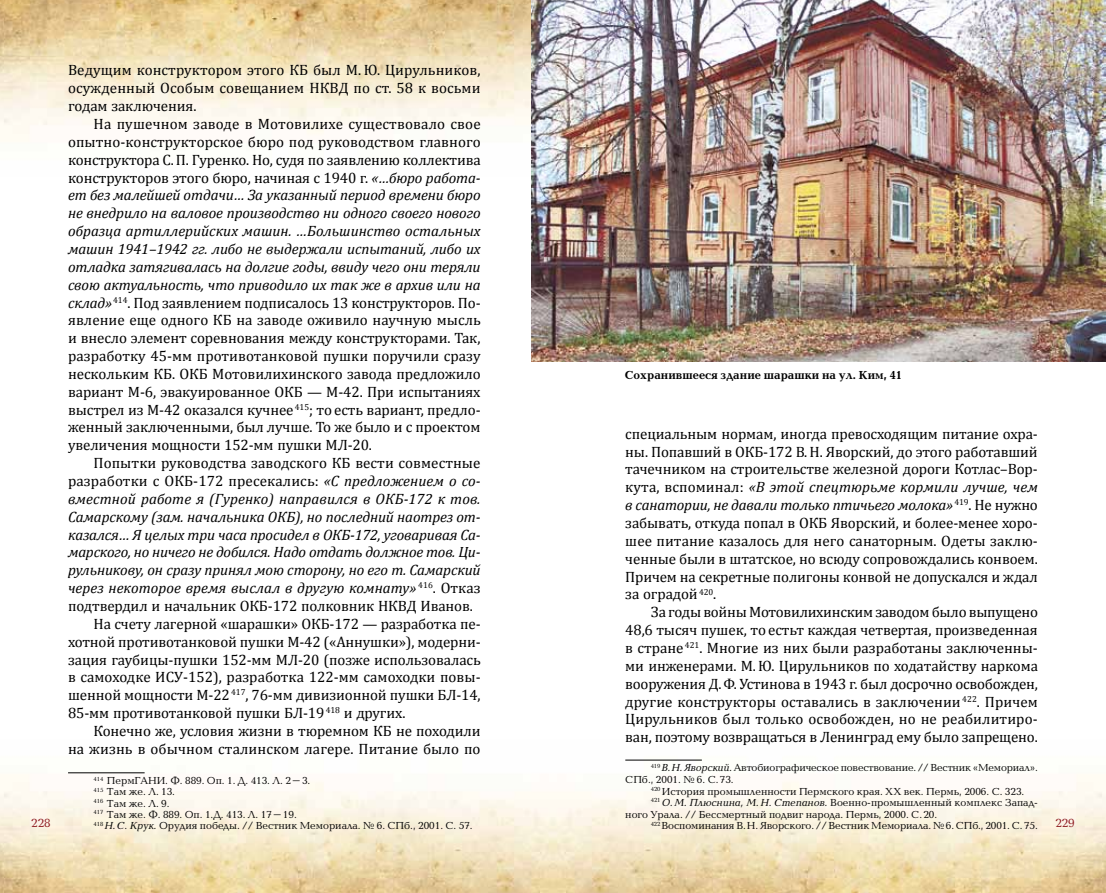
<style>
.page{position:relative;width:1106px;height:893px;background:#fff}
.page>*{position:absolute;margin:0;border:0;box-sizing:border-box;transform-origin:0 0}
.t1{font:15px/17.9px "Cambria";letter-spacing:-.01em;color:#000;text-align:justify}
.t2{font:italic 15px "Cambria";letter-spacing:-.01em;color:#000}
.t3{font:italic 15px "Cambria";letter-spacing:.01em;color:#000}
.t4{font:12.15px "Baltica C";color:#8c161c}
.t5{font:700 12px "Baltica C";color:#000}
.t6{font:10.5px/11.2px "Baltica C";color:#000}
.s1{font-style:italic}
.s2{font-style:normal}
</style>
<div class="page">
<img style="left:0;top:759px;width:1106px;height:134px">
<img style="left:0;top:0;width:1106px;height:177px">
<hr style="left:68px;top:772px;width:77px;height:1px;background:#000">
<hr style="left:625px;top:760px;width:77px;height:1px;background:#000">
<img style="left:531px;top:0;width:574px;height:361px">
<p class="t1" style="left:68px;top:61px;width:414px">Ведущим конструктором этого КБ был М. Ю. Цирульников, осужденный Особым совещанием НКВД по ст. 58 к восьми годам заключения.</p>
<p class="t1" style="left:68px;top:115px;width:414px;text-indent:26px">На пушечном заводе в Мотовилихе существовало свое опытно-конструкторское бюро под руководством главного конструктора С. П. Гуренко. Но, судя по заявлению коллектива конструкторов этого бюро, начиная с 1940 г. <span class="s1">«…бюро работа&shy;ет без малейшей отдачи… За указанный период времени бюро не внедрило на валовое производство ни одного своего нового образца артиллерийских машин. …Большинство остальных машин 1941–1942 гг. либо не выдержали испытаний, либо их отладка затягивалась на долгие годы, ввиду чего они теряли свою актуальность, что приводило их так же в архив или на склад»</span> <sup>414</sup>. Под заявлением подписалось 13 конструкторов. По&shy;явление еще одного КБ на заводе оживило научную мысль и внесло элемент соревнования между конструкторами. Так, разработку 45-мм противотанковой пушки поручили сразу нескольким КБ. ОКБ Мотовилихинского завода предложило вариант М-6, эвакуированное ОКБ — М-42. При испытаниях выстрел из М-42 оказался кучнее <sup>415</sup>; то есть вариант, предло&shy;женный заключенными, был лучше. То же было и с проектом увеличения мощности 152-мм пушки МЛ-20.</p>
<p class="t1" style="left:94px;top:454px;width:388px">Попытки руководства заводского КБ вести совместные</p>
<p class="t1" style="left:68px;top:472px;width:414px">разработки с ОКБ-172 пресекались: <span class="s1">«С предложением о со-</span></p>
<p class="t3" style="left:68px;top:488px;width:414px">вместной работе я (Гуренко) направился в ОКБ-172 к тов.</p>
<p class="t2" style="left:68px;top:506px;width:414px">Самарскому (зам. начальника ОКБ), но последний наотрез от-</p>
<p class="t2" style="left:68px;top:524px;width:414px">казался… Я целых три часа просидел в ОКБ-172, уговаривая Са-</p>
<p class="t2" style="left:68px;top:542px;width:414px">марского, но ничего не добился. Надо отдать должное тов. Ци-</p>
<p class="t2" style="left:68px;top:560px;width:414px">рульникову, он сразу принял мою сторону, но его т. Самарский</p>
<p class="t2" style="left:68px;top:577px;width:414px">через некоторое время выслал в другую комнату» <sup>416</sup><span class="s2">. Отказ</span></p>
<p class="t1" style="left:68px;top:597px;width:406px">подтвердил и начальник ОКБ-172 полковник НКВД Иванов.</p>
<p class="t1" style="left:94px;top:615px;width:388px">На счету лагерной «шарашки» ОКБ-172 — разработка пе-</p>
<p class="t1" style="left:68px;top:633px;width:414px">хотной противотанковой пушки М-42 («Аннушки»), модерни-</p>
<p class="t1" style="left:68px;top:650px;width:414px">зация гаубицы-пушки 152-мм МЛ-20 (позже использовалась</p>
<p class="t1" style="left:68px;top:668px;width:414px">в самоходке ИСУ-152), разработка 122-мм самоходки повы-</p>
<p class="t1" style="left:68px;top:686px;width:414px">шенной мощности М-22 <sup>417</sup>, 76-мм дивизионной пушки БЛ-14,</p>
<p class="t1" style="left:68px;top:704px;width:339px">85-мм противотанковой пушки БЛ-19 <sup>418</sup> и других.</p>
<p class="t1" style="left:94px;top:722px;width:388px">Конечно же, условия жизни в тюремном КБ не походили</p>
<p class="t1" style="left:68px;top:740px;width:414px">на жизнь в обычном сталинском лагере. Питание было по</p>
<p class="t6" style="left:94px;top:775px;width:380px"><sup>414</sup> ПермГАНИ. Ф. 889. Оп. 1. Д. 413. Л. 2–3.<br><sup>415</sup> Там же. Л. 13.<br><sup>416</sup> Там же. Л. 9.<br><sup>417</sup> Там же. Ф. 889. Оп. 1.Д. 413. Л. 17–19.<br><sup>418</sup> <span class="s1">Н.С</span>. <span class="s1">Крук.</span> Орудия победы. // Вестник Мемориала. № 6. СПб., 2001. С. 57.</p>
<p class="t5" style="left:625px;top:368px;width:278px">Сохранившееся здание шарашки на ул. Ким, 41</p>
<p class="t1" style="left:625px;top:425px;width:414px">специальным нормам, иногда превосходящим питание охра&shy;ны. Попавший в ОКБ-172 В. Н. Яворский, до этого работавший тачечником на строительстве железной дороги Котлас–Вор&shy;кута, вспоминал: <span class="s1">«В этой спецтюрьме кормили лучше, чем в санатории, не давали только птичьего молока»</span> <sup>419</sup>. Не нужно забывать, откуда попал в ОКБ Яворский, и более-менее хоро&shy;шее питание казалось для него санаторным. Одеты заклю&shy;ченные были в штатское, но всюду сопровождались конвоем.<br>Причем на секретные полигоны конвой не допускался и ждал за оградой <sup>420</sup>.</p>
<p class="t1" style="left:625px;top:603px;width:414px;text-indent:26px">За годы войны Мотовилихинским заводом было выпущено 48,6 тысяч пушек, то естьт каждая четвертая, произведенная в стране <sup>421</sup>. Многие из них были разработаны заключенны&shy;ми инженерами. М. Ю. Цирульников по ходатайству наркома вооружения Д. Ф. Устинова в 1943 г. был досрочно освобожден, другие конструкторы оставались в заключении <sup>422</sup>. Причем Цирульников был только освобожден, но не реабилитиро&shy;ван, поэтому возвращаться в Ленинград ему было запрещено.</p>
<p class="t6" style="left:625px;top:762px;width:414px;line-height:12px;text-indent:26px"><sup>419</sup> <span class="s1">В.Н. Яворский.</span> Автобиографическое повествование. // Вестник «Мемориал».<br>СПб., 2001. № 6. С.73.</p>
<p class="t6" style="left:651px;top:786px;width:375px"><sup>420</sup> История промышленности Пермского края. ХХ век. Пермь, 2006. С. 323.</p>
<p class="t6" style="left:651px;top:797px;width:388px"><sup>421</sup> <span class="s1">О.М. Плюснина, М.Н</span>. <span class="s1">Степанов.</span> Военно-промышленный комплекс Запад-</p>
<p class="t6" style="left:625px;top:809px;width:313px">ного Урала. // Бессмертный подвиг народа. Пермь, 2000. С.20.</p>
<p class="t6" style="left:651px;top:821px;width:388px"><sup>422</sup> Воспоминания В.Н. Яворского. // Вестник Мемориала. № 6. СПб., 2001. С. 75.</p>
<p class="t4" style="left:31px;top:817px;width:21px">228</p>
<p class="t4" style="left:1055px;top:816px;width:21px">229</p>
</div>
